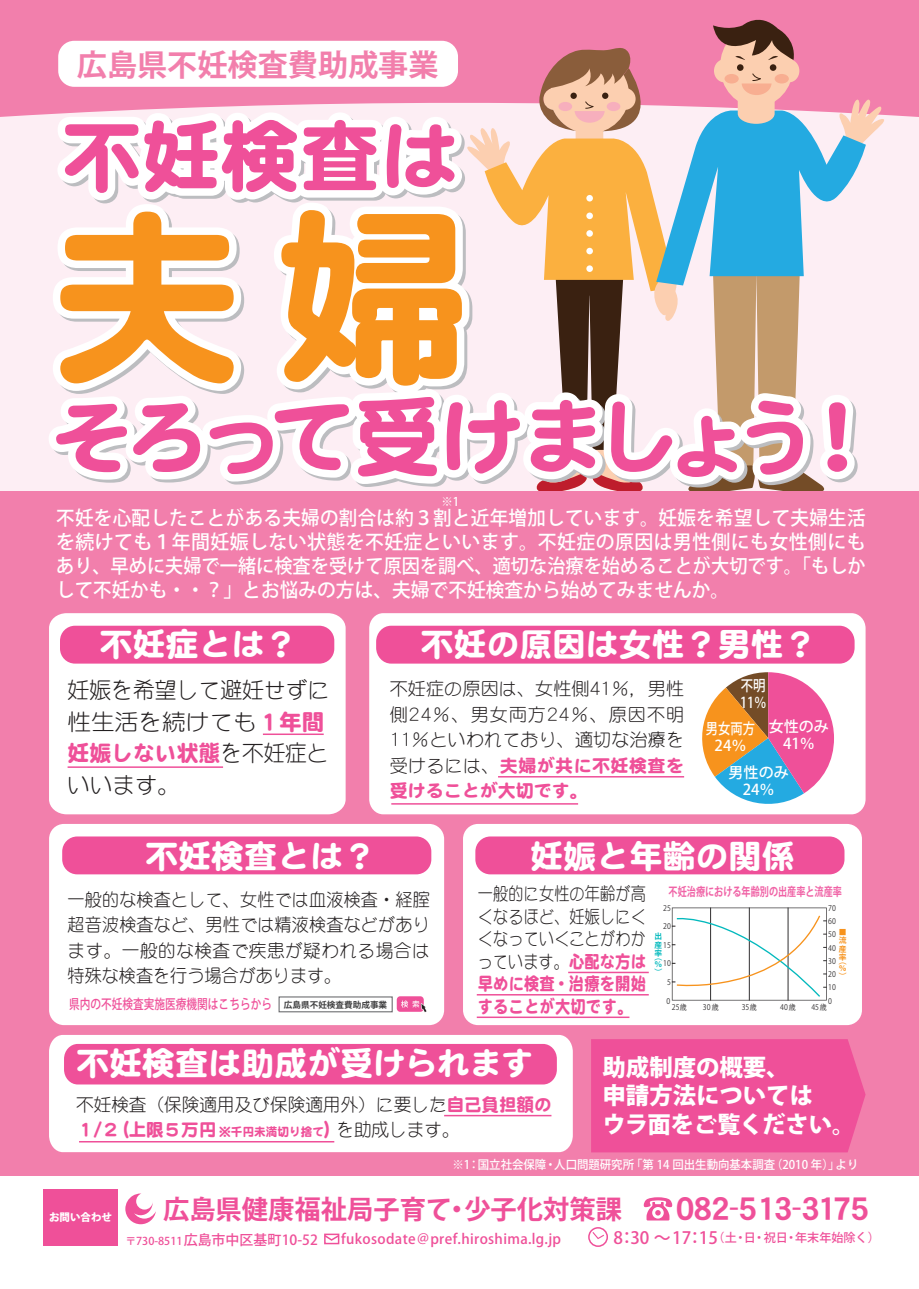
<style>
.page{position:relative;width:919px;height:1289px;background:#fff}
.page>*{position:absolute;margin:0;border:0;box-sizing:border-box;transform-origin:0 0}
.t1{font:33px "DF Maru Gothic SB WIN RKSJ H";color:#fff}
.t2{font:31.5px "DFHS Gothic W7 WINP RKSJ H";color:#ef5099}
.t3{font:700 30.15px "Koz Go Pro";color:#f27fac}
.t4{font:700 26.25px "Koz Go Pro";color:#ef5099}
.t5{font:800 23.4px/28.5px "Koz Go Pro";color:#fff}
.t6{font:22.5px/31.5px "DF Maru Gothic G Lt WINP RKSJ H";color:#231f20}
.t7{font:500 19.5px/24px "Koz Go Pro";color:#fff;text-align:justify;scale:.95 1}
.t8{font:18px/25.5px "DF Maru Gothic G Lt WINP RKSJ H";letter-spacing:.01em;color:#231f20;text-align:justify}
.t9{font:18px/25.5px "DF Maru Gothic G Lt WINP RKSJ H";letter-spacing:.01em;color:#231f20;text-align:justify;scale:.95 1}
.t10{font:18px/22.5px "DF Maru Gothic G Lt WINP RKSJ H";letter-spacing:.01em;color:#231f20;text-align:justify;scale:.84 1}
.t11{font:500 15px/16.5px "Koz Go Pro";color:#fff;text-align:center}
.t12{font:500 15px/16.5px "Koz Go Pro";color:#fff;text-align:center;scale:.82 1}
.t13{font:500 15px/16.5px "Koz Go Pro";color:#fff;scale:.83 1}
.t14{font:500 13.95px "Koz Go Pro";letter-spacing:.025em;color:#ef5099}
.t15{font:500 13.95px "Koz Go Pro";color:#ef5099}
.t16{font:500 13.5px "Koz Go Pro";color:#ef5099;scale:.79 1}
.t17{font:500 12px "Koz Go Pro";color:#fff;scale:.95 1}
.t18{font:500 12px "Koz Go Pro";color:#ef5099}
.t19{font:700 12px "Koz Go Pro";color:#f063a6;scale:.76 1}
.t20{font:800 10.5px "Koz Go Pro";color:#fff}
.t21{font:7.8px "Koz Go Pro";color:#312f30;scale:.9 1}
.t22{font:700 7.8px/8.6px "Koz Go Pro";color:#f7931d;text-align:justify}
.t23{font:700 7.8px/14.7px "Koz Go Pro";color:#03b9bd}
.s1{font-family:"DF Maru Gothic SB WIN RKSJ H";color:#ef5099}
.s2{font-weight:700;font-size:8.55px;color:#3e3e3f}
.s3{font-weight:700;color:#03b9bd}
.s4{font-weight:700;color:#f7931d}
.s5{font-family:"DF Maru Gothic SB WIN RKSJ H";font-size:12px;color:#ef5099}
.s6{font-size:16.95px}
.s7{font-size:10.8px}
</style>
<div class="page">
<div style="left:0;top:1px;width:918px;height:941px;background:#fdeef4"></div>
<div style="left:0;top:0;width:918px;height:117px;background:#f27fac"></div>
<div style="left:0;top:491px;width:918px;height:684px;background:#f27fac"></div>
<div style="left:49px;top:613px;width:296px;height:201px;background:#fff"></div>
<div style="left:369px;top:613px;width:496px;height:201px;background:#fff;border-radius:15px"></div>
<div style="left:60px;top:625px;width:274px;height:38px;background:#ef5099;border-radius:15px"></div>
<div style="left:376px;top:625px;width:478px;height:38px;background:#ef5099;border-radius:15px"></div>
<svg style="left:702px;top:672px;width:132px;height:132px"></svg>
<div style="left:43px;top:1188px;width:75px;height:57px;background:#ef5099"></div>
<div style="left:324px;top:1233px;width:15px;height:11px;border:2px solid #ef5099"></div>
<svg style="left:324px;top:1233px;width:16px;height:8px"></svg>
<svg style="left:643px;top:1197px;width:29px;height:23px"></svg>
<svg style="left:588px;top:1227px;width:20px;height:20px"></svg>
<svg style="left:125px;top:1193px;width:31px;height:31px"></svg>
<hr style="left:498px;top:776px;width:186px;height:1px;background:#ef5099">
<hr style="left:391px;top:803px;width:187px;height:1px;background:#ef5099">
<div style="left:49px;top:1035px;width:523px;height:117px;background:#fff"></div>
<div style="left:64px;top:1043px;width:493px;height:41px;background:#ef5099;border-radius:14px"></div>
<hr style="left:79px;top:1140px;width:255px;height:2px;background:#ef5099">
<div style="left:591px;top:1039px;width:274px;height:113px;background:#ef5099"></div>
<hr style="left:444px;top:1114px;width:107px;height:2px;background:#ef5099">
<div style="left:49px;top:824px;width:395px;height:201px;background:#fff;border-radius:15px"></div>
<div style="left:463px;top:824px;width:398px;height:201px;background:#fff;border-radius:15px"></div>
<div style="left:62px;top:836px;width:369px;height:38px;background:#ef5099;border-radius:15px"></div>
<div style="left:475px;top:836px;width:369px;height:38px;background:#ef5099;border-radius:15px"></div>
<svg style="left:671px;top:907px;width:155px;height:93px"></svg>
<div style="left:397px;top:996px;width:27px;height:15px;background:#ef5099;border-radius:4px"></div>
<svg style="left:401px;top:1000px;width:26px;height:12px"></svg>
<div style="left:278px;top:996px;width:115px;height:16px;border:1px solid #6c6d70"></div>
<svg style="left:53px;top:11px;width:833px;height:480px"></svg>
<hr style="left:476px;top:994px;width:172px;height:1px;background:#ef5099">
<hr style="left:476px;top:1016px;width:153px;height:2px;background:#ef5099">
<hr style="left:568px;top:971px;width:80px;height:2px;background:#ef5099">
<hr style="left:263px;top:733px;width:61px;height:2px;background:#ef5099">
<hr style="left:68px;top:766px;width:155px;height:2px;background:#ef5099">
<p class="t3" style="left:77px;top:45px;width:363px">広島県不妊検査費助成事業</p>
<p class="t17" style="left:441px;top:494px;width:20px">※1</p>
<p class="t7" style="left:56px;top:506px;width:853px">不妊を心配したことがある夫婦の割合は約３割と近年増加しています。妊娠を希望して夫婦生活を続けても１年間妊娠しない状態を不妊症といいます。不妊症の原因は男性側にも女性側にもあり、早めに夫婦で一緒に検査を受けて原因を調べ、適切な治療を始めることが大切です。「もしかして不妊かも・・？」とお悩みの方は、夫婦で不妊検査から始めてみませんか。</p>
<p class="t1" style="left:99px;top:627px;width:199px">不妊症とは？</p>
<p class="t1" style="left:420px;top:627px;width:397px">不妊の原因は女性？男性？</p>
<p class="t8" style="left:390px;top:676px;width:296px">不妊症の原因は、女性側41％，男性側24％、男女両方24％、原因不明11％といわれており、適切な治療を受けるには、<span class="s1">夫婦が共に不妊検査を受けることが大切です。</span></p>
<p class="t6" style="left:68px;top:675px;width:263px">妊娠を希望して避妊せずに性生活を続けても<span class="s1">１年間妊娠しない状態</span>を不妊症といいます。</p>
<p class="t13" style="left:740px;top:678px;width:33px">不明<br>11％</p>
<p class="t11" style="left:768px;top:719px;width:61px">女性のみ<br>41％</p>
<p class="t11" style="left:728px;top:765px;width:61px">男性のみ<br>24％</p>
<p class="t12" style="left:706px;top:721px;width:61px">男女両方<br>24％</p>
<p class="t1" style="left:145px;top:839px;width:232px">不妊検査とは？</p>
<p class="t1" style="left:530px;top:839px;width:265px">妊娠と年齢の関係</p>
<p class="t9" style="left:68px;top:887px;width:383px">一般的な検査として、女性では血液検査・経腟超音波検査など、男性では精液検査などがあります。一般的な検査で疾患が疑われる場合は特殊な検査を行う場合があります。</p>
<p class="t16" style="left:69px;top:995px;width:404px">県内の不妊検査実施医療機関はこちらから <span class="s2">広島県不妊検査費助成事業</span></p>
<p class="t10" style="left:477px;top:883px;width:202px">一般的に女性の年齢が高くなるほど、妊娠しにくくなっていくことがわかっています。<span class="s1">心配な方は早めに検査・治療を開始することが大切です。</span></p>
<p class="t19" style="left:668px;top:884px;width:230px">不妊治療における年齢別の出産率と流産率</p>
<p class="t21" style="left:663px;top:902px;width:10px">25</p>
<p class="t21" style="left:828px;top:902px;width:10px">70</p>
<p class="t21" style="left:828px;top:916px;width:10px">60</p>
<p class="t21" style="left:663px;top:921px;width:10px">20</p>
<p class="t22" style="left:838px;top:928px;width:9px">■流産率</p>
<p class="t22" style="left:838px;top:965px;width:9px;line-height:7.4px">％）</p>
<p class="t21" style="left:828px;top:929px;width:10px">50</p>
<p class="t23" style="left:654px;top:929px;width:9px">出</p>
<p class="t23" style="left:654px;top:946px;width:9px">率</p>
<p class="t23" style="left:654px;top:950px;width:9px">（）</p>
<p class="t21" style="left:654px;top:939px;width:20px"><span class="s3">産</span>15</p>
<p class="t21" style="left:828px;top:942px;width:10px">40</p>
<p class="t21" style="left:828px;top:955px;width:21px">30 <span class="s4">（</span></p>
<p class="t21" style="left:654px;top:958px;width:20px"><span class="s3">％</span>10</p>
<p class="t21" style="left:828px;top:969px;width:10px">20</p>
<p class="t21" style="left:667px;top:977px;width:6px">5</p>
<p class="t21" style="left:666px;top:995px;width:6px">0</p>
<p class="t21" style="left:828px;top:995px;width:6px">0</p>
<p class="t21" style="left:828px;top:982px;width:10px">10</p>
<p class="t21" style="left:672px;top:1001px;width:18px">25歳</p>
<p class="t21" style="left:811px;top:1001px;width:19px">45歳</p>
<p class="t21" style="left:702px;top:1001px;width:19px">30歳</p>
<p class="t21" style="left:741px;top:1001px;width:18px">35歳</p>
<p class="t21" style="left:780px;top:1001px;width:19px">40歳</p>
<p class="t1" style="left:76px;top:1047px;width:459px">不妊検査は助成が受けられます</p>
<p class="t8" style="left:76px;top:1092px;width:477px">不妊検査（保険適用及び保険適用外）に要した<span class="s1">自己負担額の<br>１/２（上限５万円</span> <span class="s5">※千円未満切り捨て</span><span class="s1">）</span>を助成します。</p>
<p class="t5" style="left:602px;top:1054px;width:254px">助成制度の概要、<br>申請方法については<br>ウラ面をご覧ください。</p>
<p class="t20" style="left:49px;top:1209px;width:64px">お問い合わせ</p>
<p class="t17" style="left:452px;top:1156px;width:428px">※1：国立社会保障・人口問題研究所「第 14 回出生動向基本調査（2010 年）」より</p>
<p class="t4" style="left:163px;top:1191px;width:460px">広島県健康福祉局子育て・少子化対策課</p>
<p class="t14" style="left:341px;top:1229px;width:221px">fukosodate＠pref.hiroshima.lg.jp</p>
<p class="t2" style="left:676px;top:1192px;width:194px">082-513-3175</p>
<p class="t18" style="left:613px;top:1230px;width:268px"><span class="s6">8：30 ～17：15</span>（土・日・祝日・年末年始除く）</p>
<p class="t15" style="left:125px;top:1230px;width:194px"><span class="s7">〒730-8511</span> 広島市中区基町10-52</p>
</div>
